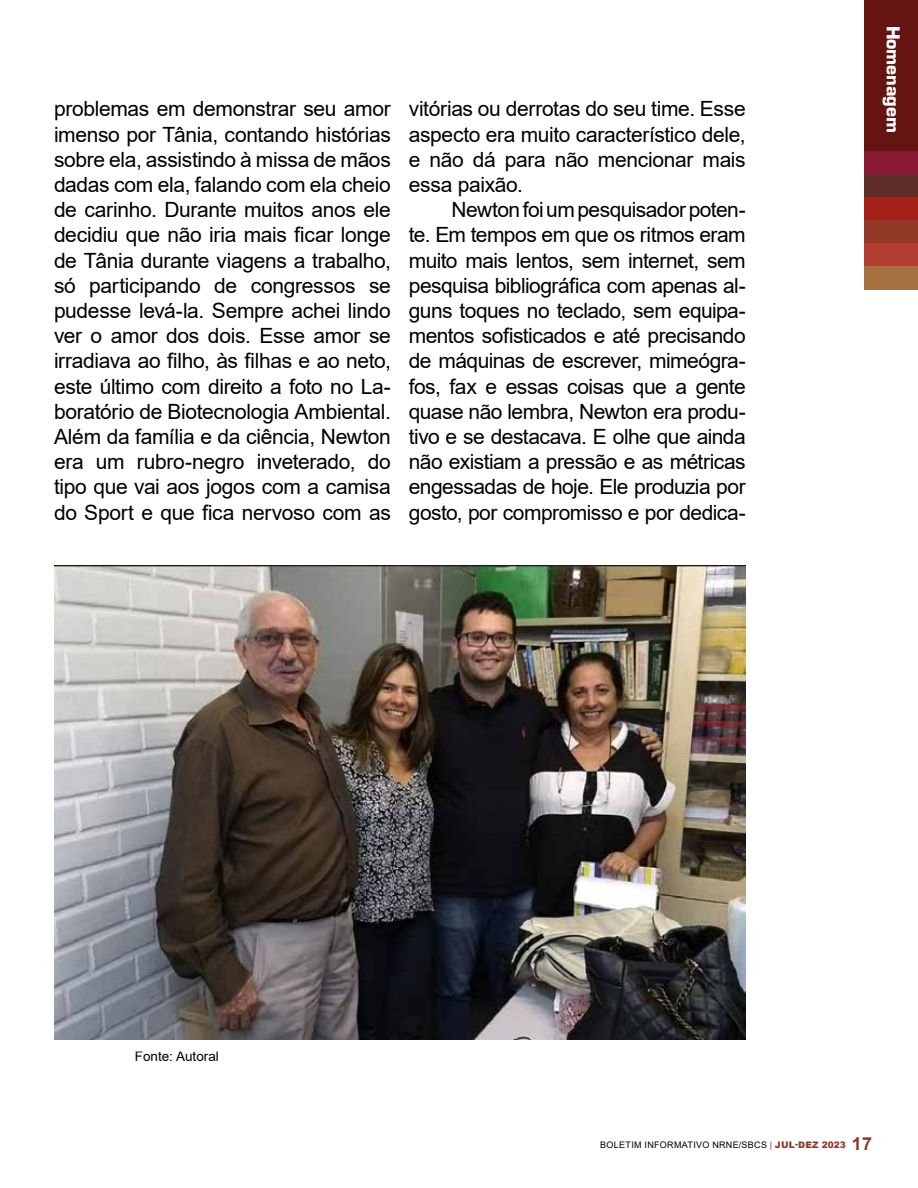
<style>
.page{position:relative;width:918px;height:1188px;background:#fff}
.page>*{position:absolute;margin:0;border:0;box-sizing:border-box;transform-origin:0 0}
.t1{font:21px/25.2px "Arial";letter-spacing:-.02em;color:#000;text-align:justify}
.t2{font:900 19.5px "Eurostile";color:#fff}
.t3{font:13.5px "Arial";color:#000}
.t4{font:9px "Arial";letter-spacing:.035em;color:#000}
.s1{color:#913826}
.s2{font-weight:900;color:#913826}
.s3{font-weight:700;font-size:18px;color:#913826}
</style>
<div class="page">
<div style="left:864px;top:174px;width:54px;height:23px;background:#5c2d29"></div>
<div style="left:864px;top:197px;width:54px;height:23px;background:#a52016"></div>
<div style="left:864px;top:220px;width:54px;height:24px;background:#913826"></div>
<div style="left:864px;top:244px;width:54px;height:23px;background:#b33f32"></div>
<div style="left:864px;top:267px;width:54px;height:23px;background:#a57141"></div>
<div style="left:864px;top:0;width:54px;height:151px;background:#661411"></div>
<div style="left:864px;top:151px;width:54px;height:23px;background:#891932"></div>
<img style="left:54px;top:566px;width:692px;height:474px">
<p class="t1" style="left:54px;top:96px;width:338px">problemas em demonstrar seu amor imenso por Tânia, contando histórias sobre ela, assistindo à missa de mãos dadas com ela, falando com ela cheio de carinho. Durante muitos anos ele decidiu que não iria mais ficar longe de Tânia durante viagens a trabalho, só participando de congressos se pudesse levá-la. Sempre achei lindo ver o amor dos dois. Esse amor se irradiava ao filho, às filhas e ao neto, este último com direito a foto no La&shy;boratório de Biotecnologia Ambiental.<br>Além da família e da ciência, Newton era um rubro-negro inveterado, do tipo que vai aos jogos com a camisa do Sport e que fica nervoso com as</p>
<p class="t1" style="left:409px;top:96px;width:338px">vitórias ou derrotas do seu time. Esse aspecto era muito característico dele, e não dá para não mencionar mais essa paixão.</p>
<p class="t1" style="left:409px;top:197px;width:338px;text-indent:43px">Newton foi um pesquisador poten&shy;te. Em tempos em que os ritmos eram muito mais lentos, sem internet, sem pesquisa bibliográfica com apenas al&shy;guns toques no teclado, sem equipa&shy;mentos sofisticados e até precisando de máquinas de escrever, mimeógra&shy;fos, fax e essas coisas que a gente quase não lembra, Newton era produ&shy;tivo e se destacava. E olhe que ainda não existiam a pressão e as métricas engessadas de hoje. Ele produzia por gosto, por compromisso e por dedica-</p>
<p class="t2" style="left:907px;top:26px;width:109px;rotate:90deg">Homenagem</p>
<p class="t3" style="left:135px;top:1047px;width:86px">Fonte: Autoral</p>
<p class="t4" style="left:600px;top:1139px;width:273px">BOLETIM INFORMATIVO NRNE/SBCS <span class="s1">|</span> <span class="s2">JUL-DEZ 2023</span> <span class="s3">17</span></p>
</div>
